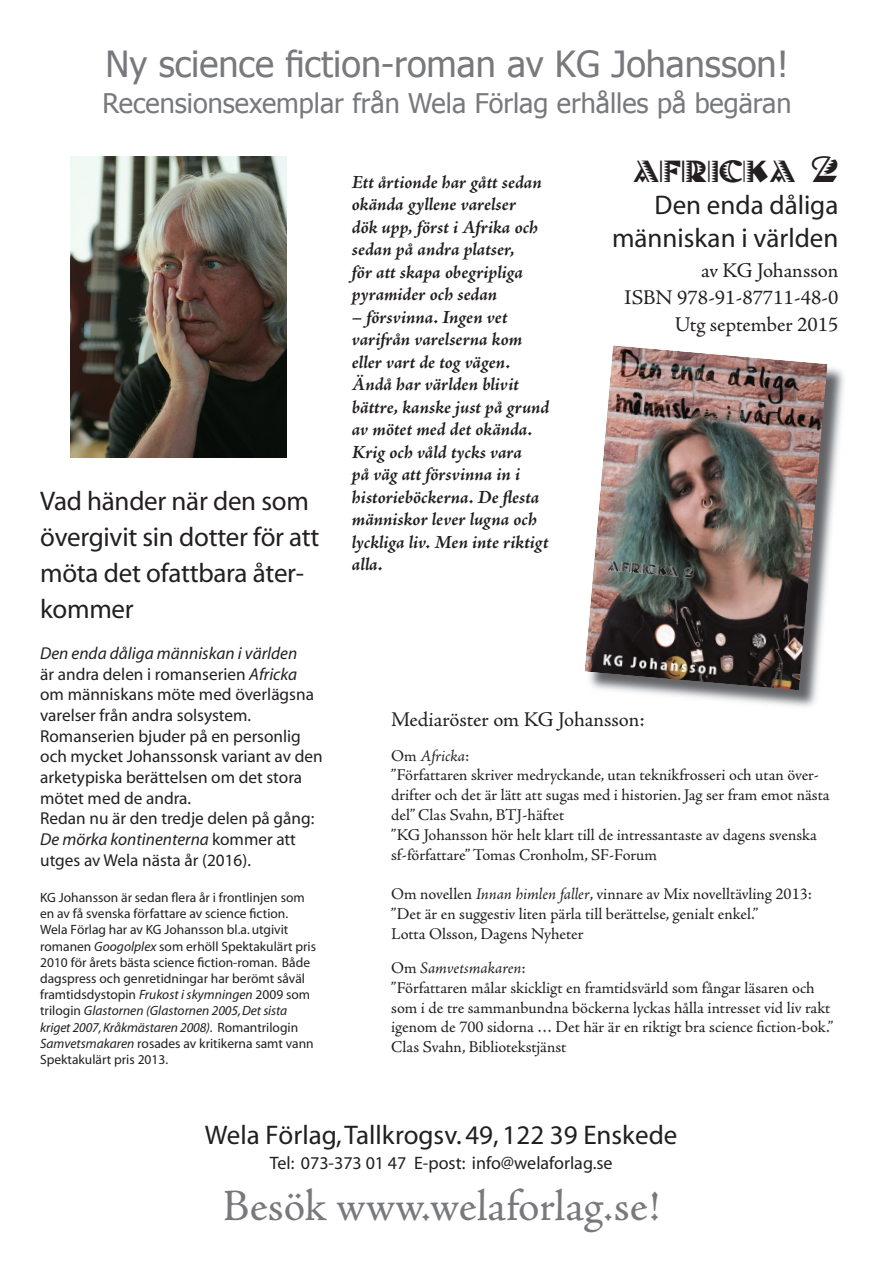
<style>
.page{position:relative;width:893px;height:1263px;background:#fff}
.page>*{position:absolute;margin:0;border:0;box-sizing:border-box;transform-origin:0 0}
.t1{font:45px "Adobe Jenson Pro";color:#78797c}
.t2{font:36px "Tahoma";color:#78797c}
.t3{font:36px "Bete Noir NF";color:#231f20}
.t4{font:27px/36px "Myriad";letter-spacing:-.01em;color:#231f20;text-align:right}
.t5{font:27px "Tahoma";color:#78797c}
.t6{font:21px/27px "Adobe Jenson Pro";color:#231f20;text-align:right}
.t7{font:italic 700 18.75px/22.5px "Adobe Jenson Pro";letter-spacing:-.005em;color:#231f20}
.t8{font:18px "Myriad";color:#231f20}
.t9{font:17.25px/20.7px "Myriad";color:#231f20}
.t10{font:16.5px/19.8px "Adobe Jenson Pro";color:#231f20}
.t11{font:13.5px/16.2px "Myriad";color:#231f20}
.s1{font-style:italic}
</style>
<div class="page">
<img style="left:70px;top:156px;width:216px;height:302px">
<img style="left:615px;top:368px;width:229px;height:339px">
<img style="left:584px;top:345px;width:244px;height:345px">
<h2 class="t2" style="left:105px;top:40px;width:685px">Ny science fiction-roman av KG Johansson!</h2>
<h3 class="t5" style="left:103px;top:85px;width:690px">Recensionsexemplar från Wela Förlag erhålles på begäran</h3>
<h3 class="t4" style="left:40px;top:484px;width:281px;text-align:left">Vad händer när den som övergivit sin dotter för att möta det ofattbara åter&shy;kommer</h3>
<p class="t9" style="left:40px;top:643px;width:284px"><span class="s1">Den enda dåliga människan i världen<br></span>är andra delen i romanserien <span class="s1">Africka </span>om människans möte med överlägsna varelser från andra solsystem.<br>Romanserien bjuder på en personlig och mycket Johanssonsk variant av den arketypiska berättelsen om det stora mötet med de andra.<br>Redan nu är den tredje delen på gång:<br><span class="s1">De mörka kontinenterna</span> kommer att utges av Wela nästa år (2016).</p>
<p class="t11" style="left:40px;top:890px;width:277px">KG Johansson är sedan flera år i frontlinjen som en av få svenska författare av science fiction.<br>Wela Förlag har av KG Johansson bl.a. utgivit romanen <span class="s1">Googolplex</span> som erhöll Spektakulärt pris 2010 för årets bästa science fiction-roman. Både dagspress och genretidningar har berömt såväl framtidsdystopin <span class="s1">Frukost i skymningen</span> 2009 som trilogin <span class="s1">Glastornen (Glastornen 2005, Det sista kriget 2007, Kråkmästaren 2008)</span>. Romantrilogin <span class="s1">Samvetsmakaren</span> rosades av kritikerna samt vann Spektakulärt pris 2013.</p>
<p class="t7" style="left:352px;top:172px;width:191px">Ett årtionde har gått sedan okända gyllene varelser dök upp, först i Afrika och sedan på andra platser,<br>för att skapa obegripliga pyramider och sedan</p>
<p class="t7" style="left:352px;top:307px;width:199px">– försvinna. Ingen vet varifrån varelserna kom eller vart de tog vägen.<br>Ändå har världen blivit bättre, kanske just på grund av mötet med det okända.<br>Krig och våld tycks vara<br>på väg att försvinna in i historieböckerna. De flesta människor lever lugna och lyckliga liv. Men inte riktigt alla.</p>
<h2 class="t3" style="left:633px;top:150px;width:207px">AFRICKA 2</h2>
<h3 class="t4" style="left:612px;top:190px;width:228px;line-height:32.4px">Den enda dåliga människan i världen</h3>
<p class="t6" style="left:624px;top:257px;width:216px">av KG Johansson<br>ISBN 978-91-87711-48-0<br>Utg september 2015</p>
<p class="t6" style="left:391px;top:707px;width:255px">Mediaröster om KG Johansson:</p>
<p class="t10" style="left:391px;top:746px;width:440px">Om <span class="s1">Africka</span>:<br>”Författaren skriver medryckande, utan teknikfrosseri och utan över&shy;drifter och det är lätt att sugas med i historien. Jag ser fram emot nästa del” Clas Svahn, BTJ-häftet<br>”KG Johansson hör helt klart till de intressantaste av dagens svenska sf-författare” Tomas Cronholm, SF-Forum</p>
<p class="t10" style="left:391px;top:884px;width:422px">Om novellen <span class="s1">Innan himlen faller</span>, vinnare av Mix novelltävling 2013: ”Det är en suggestiv liten pärla till berättelse, genialt enkel.”<br>Lotta Olsson, Dagens Nyheter</p>
<p class="t10" style="left:391px;top:958px;width:444px">Om <span class="s1">Samvetsmakaren</span>:<br>”Författaren målar skickligt en framtidsvärld som fångar läsaren och som i de tre sammanbundna böckerna lyckas hålla intresset vid liv rakt igenom de 700 sidorna … Det här är en riktigt bra science fiction-bok.” Clas Svahn, Bibliotekstjänst</p>
<h3 class="t4" style="left:205px;top:1118px;width:474px">Wela Förlag, Tallkrogsv. 49, 122 39 Enskede</h3>
<p class="t8" style="left:270px;top:1154px;width:344px">Tel: 073-373 01 47 E-post: info@welaforlag.se</p>
<h1 class="t1" style="left:223px;top:1180px;width:438px">Besök www.welaforlag.se!</h1>
</div>
